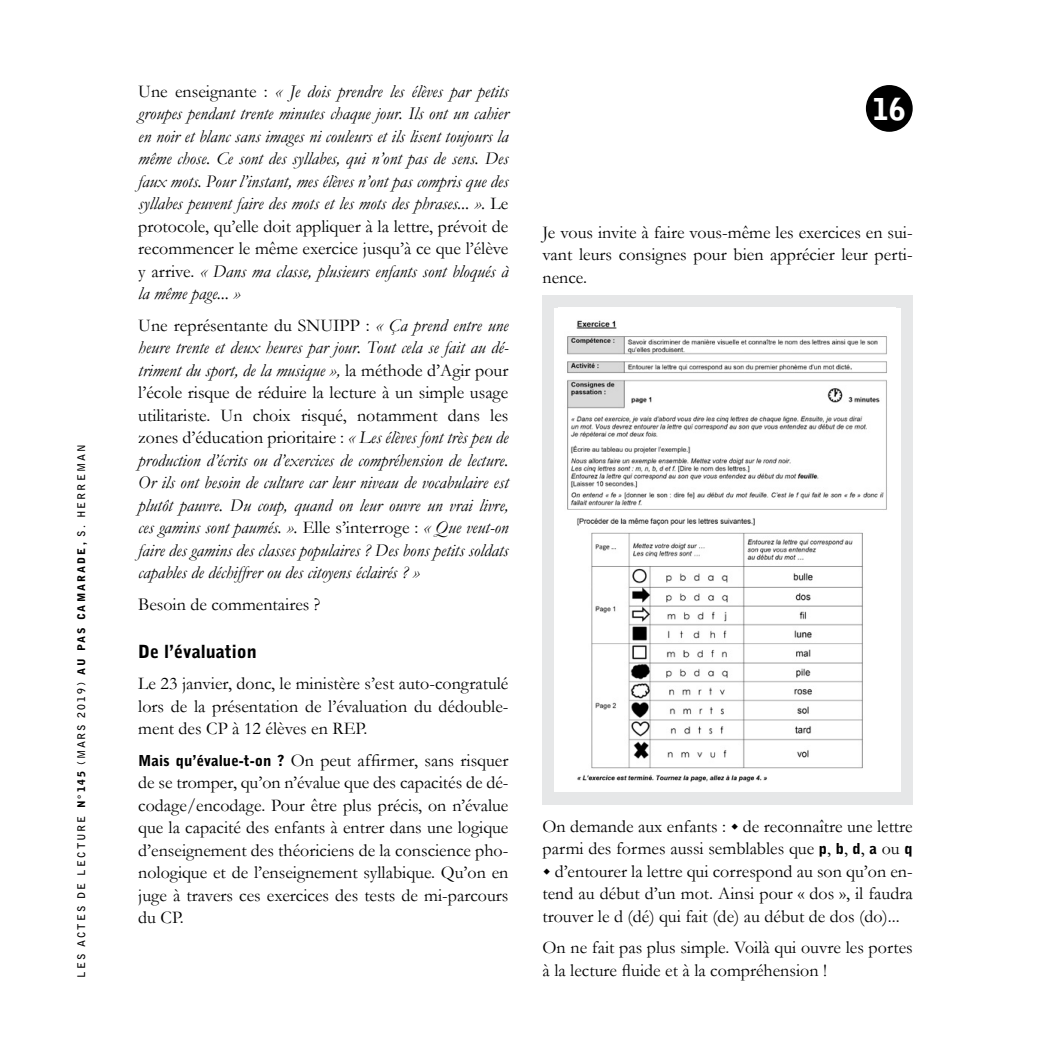
<style>
.page{position:relative;width:1051px;height:1063px;background:#fff}
.page>*{position:absolute;margin:0;border:0;box-sizing:border-box;transform-origin:0 0}
.t1{font:900 30px "Bell Gothic Std";color:#fff}
.t2{font:italic 18px/22.5px "Garamond";color:#000;text-align:justify}
.t3{font:18px/22.5px "Garamond";color:#000;text-align:justify}
.t4{font:900 18px "Bell Gothic Std";color:#000}
.t5{font:700 10.5px "Bell Gothic Std";letter-spacing:.2em;color:#000}
.s1{font-weight:900}
.s2{font-style:normal}
.s3{font-family:"Bell Gothic Std";font-weight:900;font-size:15px}
</style>
<div class="page">
<div style="left:542px;top:295px;width:370px;height:510px;background:#e6e7e8"></div>
<div style="left:554px;top:308px;width:346px;height:484px;background:#fff"></div>
<img style="left:567px;top:320px;width:320px;height:462px">
<div style="left:865px;top:85px;width:47px;height:47px;background:#000;border-radius:50%"></div>
<p class="t5" style="left:75px;top:978px;width:535px;rotate:-90deg">LES ACTES DE LECTURE <span class="s1">n°145</span> (mars 2019) <span class="s1">a u pa s ca ma ra de,</span> S. herre man</p>
<p class="t2" style="left:138px;top:79px;width:371px"><span class="s2">Une enseignante :</span> « Je dois prendre les élèves par petits groupes pendant trente minutes chaque jour. Ils ont un cahier en noir et blanc sans images ni couleurs et ils lisent toujours la même chose. Ce sont des syllabes, qui n’ont pas de sens. Des faux mots. Pour l’instant, mes élèves n’ont pas compris que des syllabes peuvent faire des mots et les mots des phrases... ». <span class="s2">Le protocole, qu’elle doit appliquer à la lettre, prévoit de recommencer le même exercice jusqu’à ce que l’élève y arrive.</span> « Dans ma classe, plusieurs enfants sont bloqués à la même page... »</p>
<p class="t2" style="left:138px;top:313px;width:372px"><span class="s2">Une représentante du SNUIPP :</span> « Ça prend entre une heure trente et deux heures par jour. Tout cela se fait au dé&shy;triment du sport, de la musique », <span class="s2">la méthode d’Agir pour l’école risque de réduire la lecture à un simple usage utilitariste. Un choix risqué, notamment dans les zones d’éducation prioritaire :</span> « Les élèves font très peu de production d’écrits ou d’exercices de compréhension de lecture.<br>Or ils ont besoin de culture car leur niveau de vocabulaire est plutôt pauvre. Du coup, quand on leur ouvre un vrai livre, ces gamins sont paumés. ». <span class="s2">Elle s’interroge :</span> « Que veut-on faire des gamins des classes populaires ? Des bons petits soldats capables de déchiffrer ou des citoyens éclairés ? »</p>
<p class="t3" style="left:138px;top:592px;width:184px">Besoin de commentaires ?</p>
<p class="t4" style="left:138px;top:641px;width:120px">De l’évaluation</p>
<p class="t3" style="left:138px;top:672px;width:371px">Le 23 janvier, donc, le ministère s’est auto-congratulé lors de la présentation de l’évaluation du dédouble&shy;ment des CP à 12 élèves en REP.</p>
<p class="t3" style="left:138px;top:748px;width:371px"><span class="s3">M ais qu’évalue-t-on ?</span> On peut affirmer, sans risquer de se tromper, qu’on n’évalue que des capacités de dé&shy;codage/encodage. Pour être plus précis, on n’évalue que la capacité des enfants à entrer dans une logique d’enseignement des théoriciens de la conscience pho&shy;nologique et de l’enseignement syllabique. Qu’on en juge à travers ces exercices des tests de mi-parcours du CP.</p>
<h1 class="t1" style="left:872px;top:91px;width:35px">16</h1>
<p class="t3" style="left:542px;top:220px;width:371px">Je vous invite à faire vous-même les exercices en sui&shy;vant leurs consignes pour bien apprécier leur perti&shy;nence.</p>
<p class="t3" style="left:542px;top:814px;width:371px">On demande aux enfants : de reconnaître une lettre</p>
<p class="t3" style="left:542px;top:837px;width:371px">parmi des formes aussi semblables que <span class="s3">p</span>, <span class="s3">b</span>, <span class="s3">d</span>, <span class="s3">a</span> ou <span class="s3">q</span></p>
<p class="t3" style="left:554px;top:859px;width:359px">d’entourer la lettre qui correspond au son qu’on en-</p>
<p class="t3" style="left:542px;top:882px;width:371px">tend au début d’un mot. Ainsi pour « dos », il faudra</p>
<p class="t3" style="left:542px;top:904px;width:358px">trouver le d (dé) qui fait (de) au début de dos (do)...</p>
<p class="t3" style="left:542px;top:936px;width:371px">On ne fait pas plus simple. Voilà qui ouvre les portes à la lecture fluide et à la compréhension !</p>
</div>
